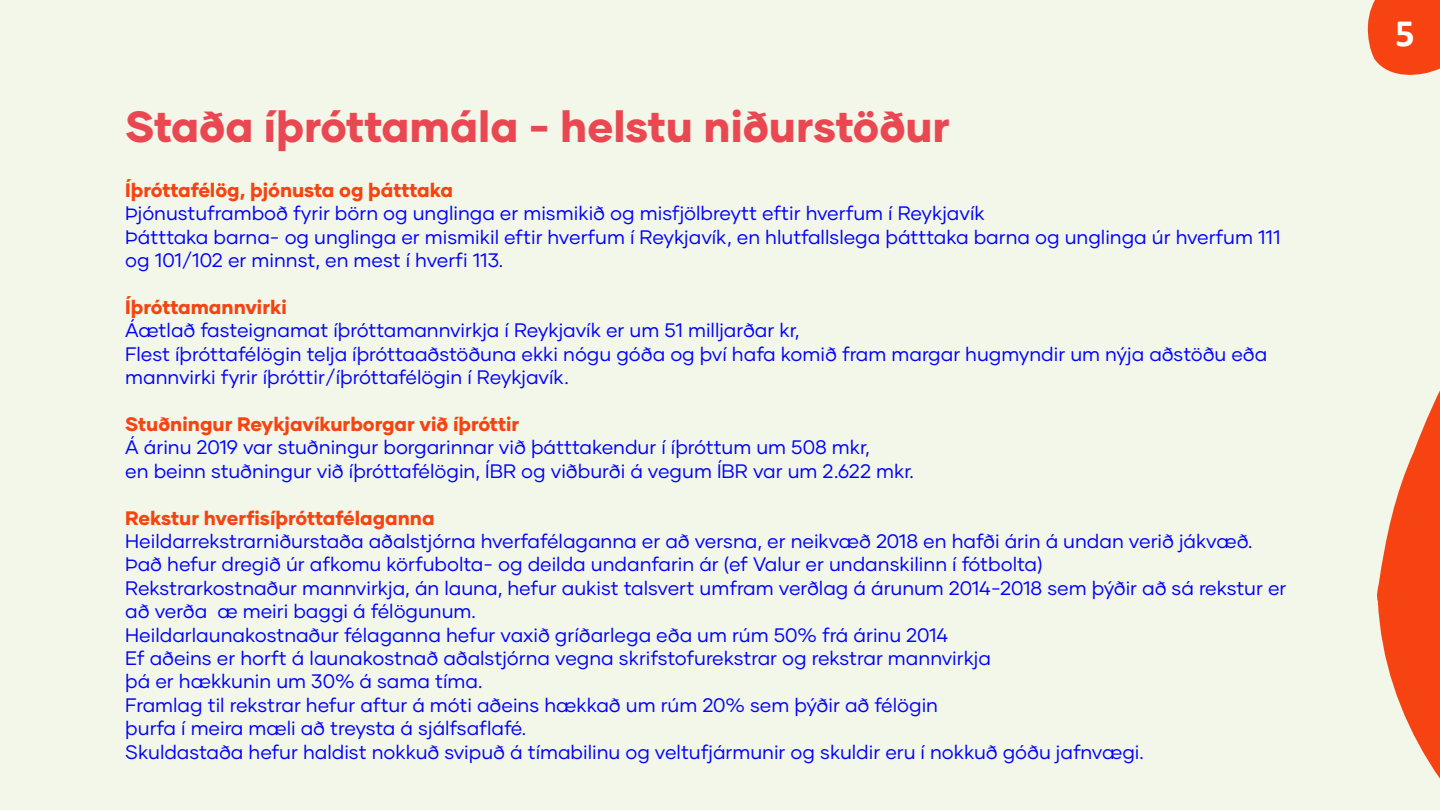
<style>
.page{position:relative;width:1440px;height:810px;background:#f2f7e9}
.page>*{position:absolute;margin:0;border:0;box-sizing:border-box;transform-origin:0 0}
.t1{font:800 43.5px "Gilmer";color:#e94852}
.t2{font:700 39px "Calibri";color:#fff}
.t3{font:19.5px/23.4px "Gilmer";color:#00f}
.t4{font:800 19.5px "Gilmer";color:#f74311}
</style>
<div class="page">
<svg style="left:1377px;top:390px;width:63px;height:389px;fill:#f74311"></svg>
<svg style="left:1367px;top:0;width:73px;height:75px;background:#f65425"></svg>
<h1 class="t1" style="left:125px;top:99px;width:826px">Staða íþróttamála - helstu niðurstöður</h1>
<p class="t4" style="left:125px;top:178px;width:329px">Íþróttafélög, þjónusta og þátttaka</p>
<p class="t3" style="left:125px;top:202px;width:1157px">Þjónustuframboð fyrir börn og unglinga er mismikið og misfjölbreytt eftir hverfum í Reykjavík<br>Þátttaka barna- og unglinga er mismikil eftir hverfum í Reykjavík, en hlutfallslega þátttaka barna og unglinga úr hverfum 111 og 101/102 er minnst, en mest í hverfi 113.</p>
<p class="t4" style="left:125px;top:295px;width:163px">Íþróttamannvirki</p>
<p class="t3" style="left:125px;top:319px;width:1144px">Áætlað fasteignamat íþróttamannvirkja í Reykjavík er um 51 milljarðar kr,<br>Flest íþróttafélögin telja íþróttaaðstöðuna ekki nógu góða og því hafa komið fram margar hugmyndir um nýja aðstöðu eða mannvirki fyrir íþróttir/íþróttafélögin í Reykjavík.</p>
<p class="t4" style="left:125px;top:412px;width:396px">Stuðningur Reykjavíkurborgar við íþróttir</p>
<p class="t3" style="left:125px;top:436px;width:790px">Á árinu 2019 var stuðningur borgarinnar við þátttakendur í íþróttum um 508 mkr,<br>en beinn stuðningur við íþróttafélögin, ÍBR og viðburði á vegum ÍBR var um 2.622 mkr.</p>
<p class="t4" style="left:125px;top:505px;width:311px">Rekstur hverfisíþróttafélaganna</p>
<p class="t3" style="left:125px;top:529px;width:1163px">Heildarrekstrarniðurstaða aðalstjórna hverfafélaganna er að versna, er neikvæð 2018 en hafði árin á undan verið jákvæð.<br>Það hefur dregið úr afkomu körfubolta- og deilda undanfarin ár (ef Valur er undanskilinn í fótbolta)<br>Rekstrarkostnaður mannvirkja, án launa, hefur aukist talsvert umfram verðlag á árunum 2014-2018 sem þýðir að sá rekstur er að verða æ meiri baggi á félögunum.<br>Heildarlaunakostnaður félaganna hefur vaxið gríðarlega eða um rúm 50% frá árinu 2014<br>Ef aðeins er horft á launakostnað aðalstjórna vegna skrifstofurekstrar og rekstrar mannvirkja<br>þá er hækkunin um 30% á sama tíma.<br>Framlag til rekstrar hefur aftur á móti aðeins hækkað um rúm 20% sem þýðir að félögin<br>þurfa í meira mæli að treysta á sjálfsaflafé.<br>Skuldastaða hefur haldist nokkuð svipuð á tímabilinu og veltufjármunir og skuldir eru í nokkuð góðu jafnvægi.</p>
<h2 class="t2" style="left:1395px;top:9px;width:21px">5</h2>
</div>
